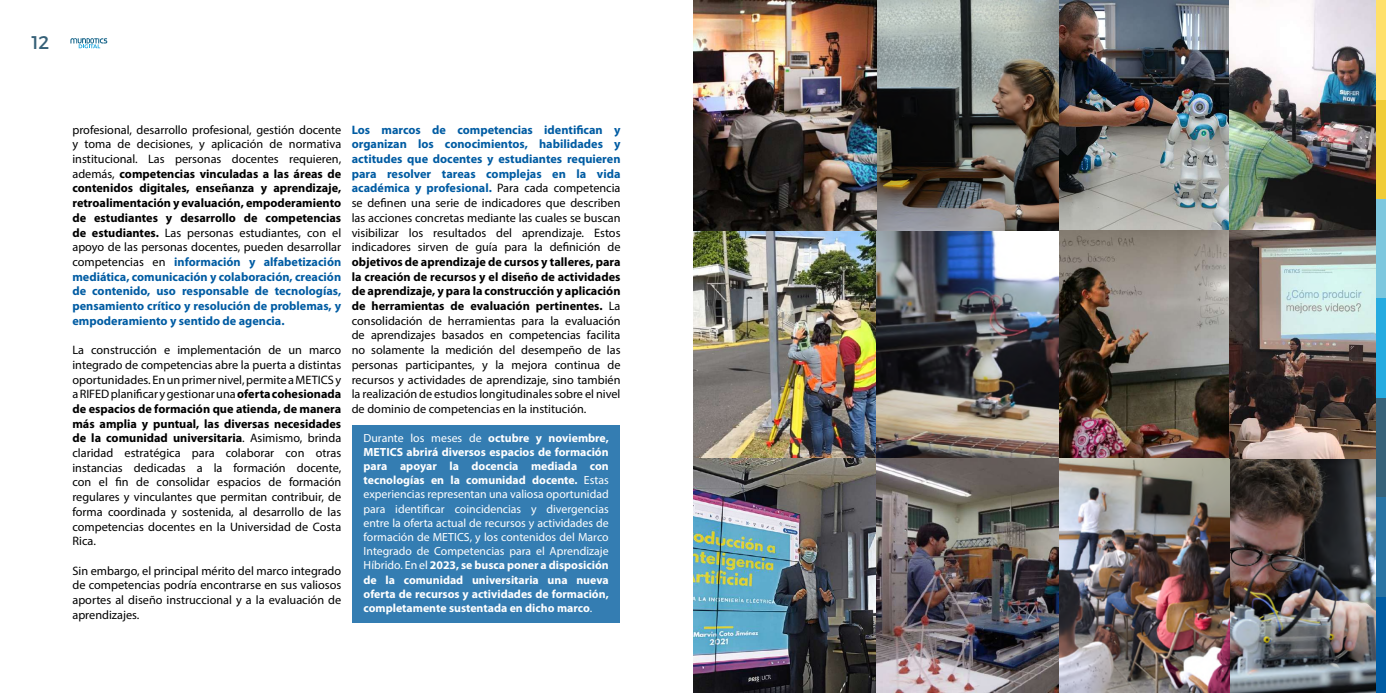
<style>
.page{position:relative;width:1386px;height:693px;background:#fff}
.page>*{position:absolute;margin:0;border:0;box-sizing:border-box;transform-origin:0 0}
.t1{font:18.38px "Trueno Rg";color:#366178}
.t2{font:12.25px/14.7px "Myriad Pro";color:#000;text-align:justify}
.t3{font:700 11.81px/14.2px "Myriad Pro";color:#fff;text-align:justify}
.s1{font-weight:700}
.s2{font-weight:700;color:#005ca3}
.s3{font-weight:400}
</style>
<div class="page">
<div style="left:352px;top:426px;width:268px;height:197px;background:#347db2"></div>
<svg style="left:70px;top:38px;width:37px;height:10px"></svg>
<img style="left:693px;top:0;width:693px;height:693px">
<div style="left:1377px;top:596px;width:9px;height:97px;background:#005ca3"></div>
<div style="left:1377px;top:497px;width:9px;height:99px;background:#2973a3"></div>
<div style="left:1377px;top:398px;width:9px;height:99px;background:#366178"></div>
<div style="left:1377px;top:298px;width:9px;height:99px;background:#26abe0"></div>
<div style="left:1377px;top:199px;width:9px;height:99px;background:#7dc7de"></div>
<div style="left:1377px;top:99px;width:9px;height:100px;background:#f0cc38"></div>
<div style="left:1377px;top:0;width:9px;height:99px;background:#ffe06b"></div>
<h1 class="t1" style="left:32px;top:31px;width:19px">12</h1>
<p class="t2" style="left:72px;top:122px;width:270px">profesional, desarrollo profesional, gestión docente y toma de decisiones, y aplicación de normativa institucional. Las personas docentes requieren, además, <span class="s1">competencias vinculadas a las áreas de contenidos digitales, enseñanza y aprendizaje, retroalimentación y evaluación, empoderamiento de estudiantes y desarrollo de competencias de estudiantes.</span> Las personas estudiantes, con el apoyo de las personas docentes, pueden desarrollar competencias en <span class="s2">información y alfabetización mediática, comunicación y colaboración, creación de contenido, uso responsable de tecnologías, pensamiento crítico y resolución de problemas, y empoderamiento y sentido de agencia.</span></p>
<p class="t2" style="left:72px;top:342px;width:270px">La construcción e implementación de un marco integrado de competencias abre la puerta a distintas oportunidades. En un primer nivel, permite a METICS y a RIFED planificar y gestionar una <span class="s1">oferta cohesionada de espacios de formación que atienda, de manera más amplia y puntual, las diversas necesidades de la comunidad universitaria</span>. Asimismo, brinda claridad estratégica para colaborar con otras instancias dedicadas a la formación docente, con el fin de consolidar espacios de formación regulares y vinculantes que permitan contribuir, de forma coordinada y sostenida, al desarrollo de las competencias docentes en la Universidad de Costa Rica.</p>
<p class="t2" style="left:72px;top:563px;width:270px">Sin embargo, el principal mérito del marco integrado de competencias podría encontrarse en sus valiosos aportes al diseño instruccional y a la evaluación de aprendizajes.</p>
<p class="t2" style="left:352px;top:122px;width:270px"><span class="s2">Los marcos de competencias identifican y organizan los conocimientos, habilidades y actitudes que docentes y estudiantes requieren para resolver tareas complejas en la vida académica y profesional.</span> Para cada competencia se definen una serie de indicadores que describen las acciones concretas mediante las cuales se buscan visibilizar los resultados del aprendizaje. Estos indicadores sirven de guía para la definición de</p>
<p class="t2" style="left:352px;top:254px;width:270px"><span class="s1">objetivos de aprendizaje de cursos y talleres, para la creación de recursos y el diseño de actividades de aprendizaje, y para la construcción y aplicación de herramientas de evaluación pertinentes.</span> La consolidación de herramientas para la evaluación de aprendizajes basados en competencias facilita no solamente la medición del desempeño de las personas participantes, y la mejora continua de recursos y actividades de aprendizaje, sino también la realización de estudios longitudinales sobre el nivel de dominio de competencias en la institución.</p>
<p class="t3" style="left:364px;top:430px;width:247px"><span class="s3">Durante los meses de</span> octubre y noviembre, METICS abrirá diversos espacios de formación para apoyar la docencia mediada con tecnologías en la comunidad docente. <span class="s3">Estas experiencias representan una valiosa oportunidad para identificar coincidencias y divergencias entre la oferta actual de recursos y actividades de formación de METICS, y los contenidos del Marco Integrado de Competencias para el Aprendizaje Híbrido. En el</span> 2023, se busca poner a disposición de la comunidad universitaria una nueva oferta de recursos y actividades de formación, completamente sustentada en dicho marco<span class="s3">.</span></p>
</div>
